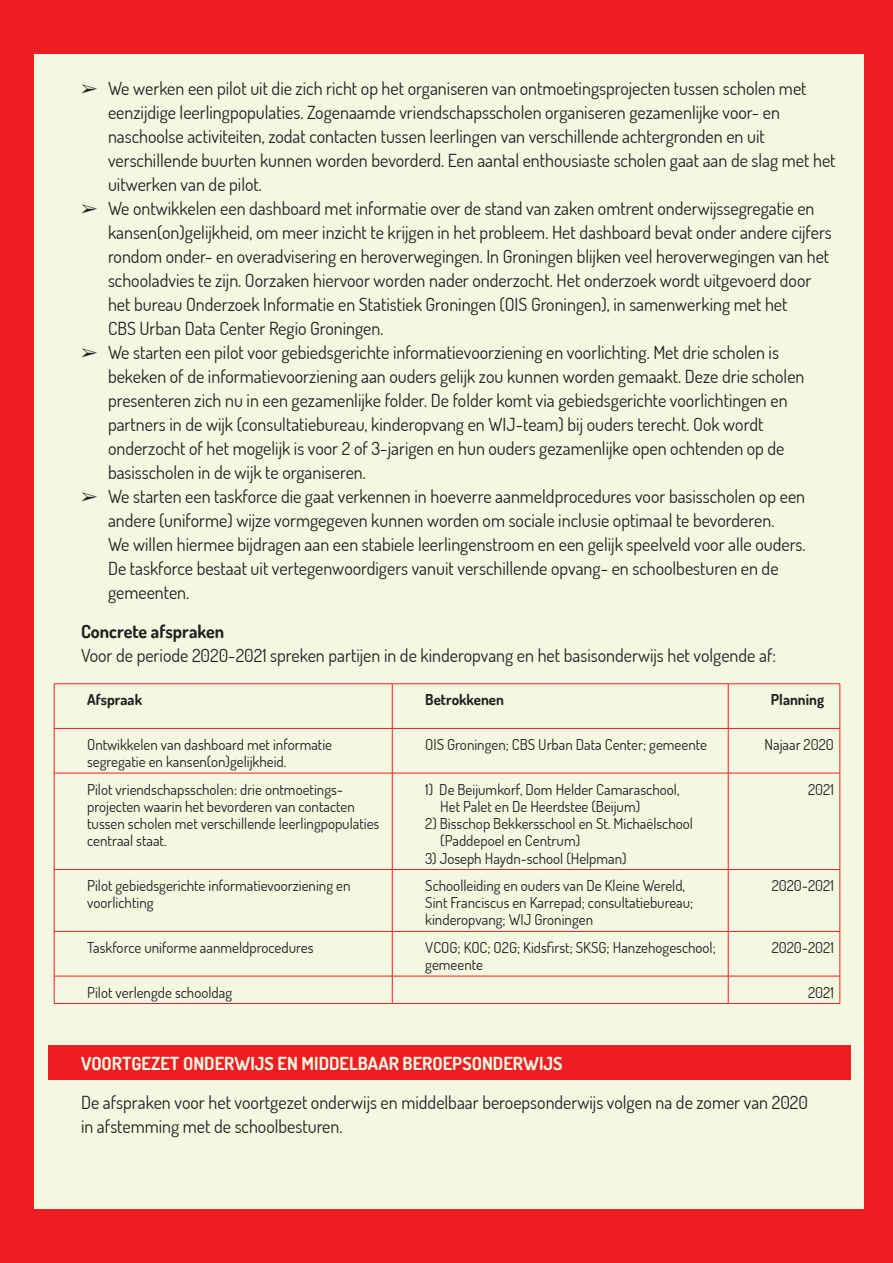
<style>
.page{position:relative;width:893px;height:1263px;background:#ee1d23}
.page>*{position:absolute;margin:0;border:0;box-sizing:border-box;transform-origin:0 0}
.List_Paragraph{font:18px/24px "Dosis";color:#231f20}
.List_Paragraph-2{font:15px/17.2px "Dosis";color:#231f20}
.List_Paragraph-3{font:700 15px "Dosis";color:#231f20}
.s1{font-weight:700}
.s2{font-weight:700;color:#f5f8e1}
</style>
<div class="page">
<div style="left:34px;top:54px;width:829px;height:1155px;background:#f5f8e1"></div>
<div style="left:48px;top:1046px;width:802px;height:34px;background:#ee1d23"></div>
<hr style="left:54px;top:683px;width:338px;height:1px;background:#ee1d23">
<hr style="left:54px;top:684px;width:1px;height:44px;background:#ee1d23">
<hr style="left:392px;top:683px;width:336px;height:1px;background:#ee1d23">
<hr style="left:392px;top:684px;width:1px;height:44px;background:#ee1d23">
<hr style="left:728px;top:683px;width:112px;height:1px;background:#ee1d23">
<hr style="left:728px;top:684px;width:1px;height:44px;background:#ee1d23">
<hr style="left:840px;top:684px;width:1px;height:44px;background:#ee1d23">
<hr style="left:54px;top:728px;width:338px;height:1px;background:#ee1d23">
<hr style="left:54px;top:729px;width:1px;height:44px;background:#ee1d23">
<hr style="left:392px;top:728px;width:336px;height:1px;background:#ee1d23">
<hr style="left:392px;top:729px;width:1px;height:44px;background:#ee1d23">
<hr style="left:728px;top:728px;width:112px;height:1px;background:#ee1d23">
<hr style="left:728px;top:729px;width:1px;height:44px;background:#ee1d23">
<hr style="left:840px;top:729px;width:1px;height:44px;background:#ee1d23">
<hr style="left:54px;top:773px;width:338px;height:1px;background:#ee1d23">
<hr style="left:54px;top:773px;width:1px;height:96px;background:#ee1d23">
<hr style="left:392px;top:773px;width:336px;height:1px;background:#ee1d23">
<hr style="left:392px;top:773px;width:1px;height:96px;background:#ee1d23">
<hr style="left:728px;top:773px;width:112px;height:1px;background:#ee1d23">
<hr style="left:728px;top:773px;width:1px;height:96px;background:#ee1d23">
<hr style="left:840px;top:773px;width:1px;height:96px;background:#ee1d23">
<hr style="left:54px;top:869px;width:338px;height:1px;background:#ee1d23">
<hr style="left:54px;top:870px;width:1px;height:61px;background:#ee1d23">
<hr style="left:392px;top:869px;width:336px;height:1px;background:#ee1d23">
<hr style="left:392px;top:870px;width:1px;height:61px;background:#ee1d23">
<hr style="left:728px;top:869px;width:112px;height:1px;background:#ee1d23">
<hr style="left:728px;top:870px;width:1px;height:61px;background:#ee1d23">
<hr style="left:840px;top:870px;width:1px;height:61px;background:#ee1d23">
<hr style="left:54px;top:931px;width:338px;height:1px;background:#ee1d23">
<hr style="left:54px;top:931px;width:1px;height:45px;background:#ee1d23">
<hr style="left:392px;top:931px;width:336px;height:1px;background:#ee1d23">
<hr style="left:392px;top:931px;width:1px;height:45px;background:#ee1d23">
<hr style="left:728px;top:931px;width:112px;height:1px;background:#ee1d23">
<hr style="left:728px;top:931px;width:1px;height:45px;background:#ee1d23">
<hr style="left:840px;top:931px;width:1px;height:45px;background:#ee1d23">
<hr style="left:54px;top:976px;width:338px;height:1px;background:#ee1d23">
<svg style="left:54px;top:976px;width:1px;height:27px"></svg>
<hr style="left:392px;top:976px;width:336px;height:1px;background:#ee1d23">
<svg style="left:392px;top:976px;width:1px;height:27px"></svg>
<hr style="left:728px;top:976px;width:112px;height:1px;background:#ee1d23">
<svg style="left:728px;top:976px;width:1px;height:27px"></svg>
<svg style="left:840px;top:976px;width:1px;height:27px"></svg>
<hr style="left:54px;top:1003px;width:338px;height:1px;background:#ee1d23">
<hr style="left:392px;top:1003px;width:336px;height:1px;background:#ee1d23">
<hr style="left:728px;top:1003px;width:112px;height:1px;background:#ee1d23">
<p class="List_Paragraph" style="left:108px;top:76px;width:729px;text-indent:-27px">➢ We werken een pilot uit die zich richt op het organiseren van ontmoetingsprojecten tussen scholen met eenzijdige leerlingpopulaties. Zogenaamde vriendschapsscholen organiseren gezamenlijke voor- en naschoolse activiteiten, zodat contacten tussen leerlingen van verschillende achtergronden en uit verschillende buurten kunnen worden bevorderd. Een aantal enthousiaste scholen gaat aan de slag met het uitwerken van de pilot.</p>
<p class="List_Paragraph" style="left:108px;top:196px;width:725px;text-indent:-27px">➢ We ontwikkelen een dashboard met informatie over de stand van zaken omtrent onderwijssegregatie en kansen(on)gelijkheid, om meer inzicht te krijgen in het probleem. Het dashboard bevat onder andere cijfers rondom onder- en overadvisering en heroverwegingen. In Groningen blijken veel heroverwegingen van het schooladvies te zijn. Oorzaken hiervoor worden nader onderzocht. Het onderzoek wordt uitgevoerd door het bureau Onderzoek Informatie en Statistiek Groningen (OIS Groningen), in samenwerking met het<br>CBS Urban Data Center Regio Groningen.</p>
<p class="List_Paragraph" style="left:108px;top:340px;width:698px;text-indent:-27px">➢ We starten een pilot voor gebiedsgerichte informatievoorziening en voorlichting. Met drie scholen is bekeken of de informatievoorziening aan ouders gelijk zou kunnen worden gemaakt. Deze drie scholen presenteren zich nu in een gezamenlijke folder. De folder komt via gebiedsgerichte voorlichtingen en partners in de wijk (consultatiebureau, kinderopvang en WIJ-team) bij ouders terecht. Ook wordt onderzocht of het mogelijk is voor 2 of 3-jarigen en hun ouders gezamenlijke open ochtenden op de basisscholen in de wijk te organiseren.</p>
<p class="List_Paragraph" style="left:108px;top:484px;width:699px;text-indent:-27px">➢ We starten een taskforce die gaat verkennen in hoeverre aanmeldprocedures voor basisscholen op een andere (uniforme) wijze vormgegeven kunnen worden om sociale inclusie optimaal te bevorderen.<br>We willen hiermee bijdragen aan een stabiele leerlingenstroom en een gelijk speelveld voor alle ouders.<br>De taskforce bestaat uit vertegenwoordigers vanuit verschillende opvang- en schoolbesturen en de gemeenten.</p>
<p class="List_Paragraph" style="left:81px;top:619px;width:697px"><span class="s1">Concrete afspraken<br></span>Voor de periode 2020-2021 spreken partijen in de kinderopvang en het basisonderwijs het volgende af:</p>
<p class="List_Paragraph-3" style="left:87px;top:690px;width:56px">Afspraak</p>
<p class="List_Paragraph-3" style="left:425px;top:690px;width:80px">Betrokkenen</p>
<p class="List_Paragraph-3" style="left:771px;top:690px;width:55px">Planning</p>
<p class="List_Paragraph-2" style="left:87px;top:735px;width:246px">Ontwikkelen van dashboard met informatie segregatie en kansen(on)gelijkheid.</p>
<p class="List_Paragraph-2" style="left:425px;top:735px;width:283px">OIS Groningen; CBS Urban Data Center; gemeente</p>
<p class="List_Paragraph-2" style="left:764px;top:735px;width:71px">Najaar 2020</p>
<p class="List_Paragraph-2" style="left:87px;top:780px;width:294px">Pilot vriendschapsscholen: drie ontmoetings&shy;projecten waarin het bevorderen van contacten tussen scholen met verschillende leerlingpopulaties centraal staat.</p>
<p class="List_Paragraph-2" style="left:440px;top:780px;width:241px;text-indent:-15px">1) De Beijumkorf, Dom Helder Camaraschool,<br>Het Palet en De Heerdstee (Beijum)</p>
<p class="List_Paragraph-2" style="left:808px;top:780px;width:27px">2021</p>
<p class="List_Paragraph-2" style="left:440px;top:814px;width:254px;text-indent:-15px">2) Bisschop Bekkersschool en St. Michaëlschool (Paddepoel en Centrum)</p>
<p class="List_Paragraph-2" style="left:425px;top:849px;width:203px">3) Joseph Haydn-school (Helpman)</p>
<p class="List_Paragraph-2" style="left:87px;top:876px;width:265px">Pilot gebiedsgerichte informatievoorziening en voorlichting</p>
<p class="List_Paragraph-2" style="left:425px;top:876px;width:270px">Schoolleiding en ouders van De Kleine Wereld,<br>Sint Franciscus en Karrepad; consultatiebureau; kinderopvang; WIJ Groningen</p>
<p class="List_Paragraph-2" style="left:772px;top:876px;width:64px">2020-2021</p>
<p class="List_Paragraph-2" style="left:87px;top:938px;width:228px">Taskforce uniforme aanmeldprocedures</p>
<p class="List_Paragraph-2" style="left:425px;top:938px;width:292px">VCOG; KOC; O2G; Kidsfirst; SKSG; Hanzehogeschool; gemeente</p>
<p class="List_Paragraph-2" style="left:772px;top:938px;width:64px">2020-2021</p>
<p class="List_Paragraph-2" style="left:87px;top:983px;width:146px">Pilot verlengde schooldag</p>
<p class="List_Paragraph-2" style="left:808px;top:983px;width:27px">2021</p>
<p class="List_Paragraph" style="left:81px;top:1043px;width:729px;line-height:39px"><span class="s2">VOORTGEZET ONDERWIJS EN MIDDELBAAR BEROEPSONDERWIJS<br></span>De afspraken voor het voortgezet onderwijs en middelbaar beroepsonderwijs volgen na de zomer van 2020</p>
<p class="List_Paragraph" style="left:81px;top:1114px;width:263px">in afstemming met de schoolbesturen.</p>
</div>
